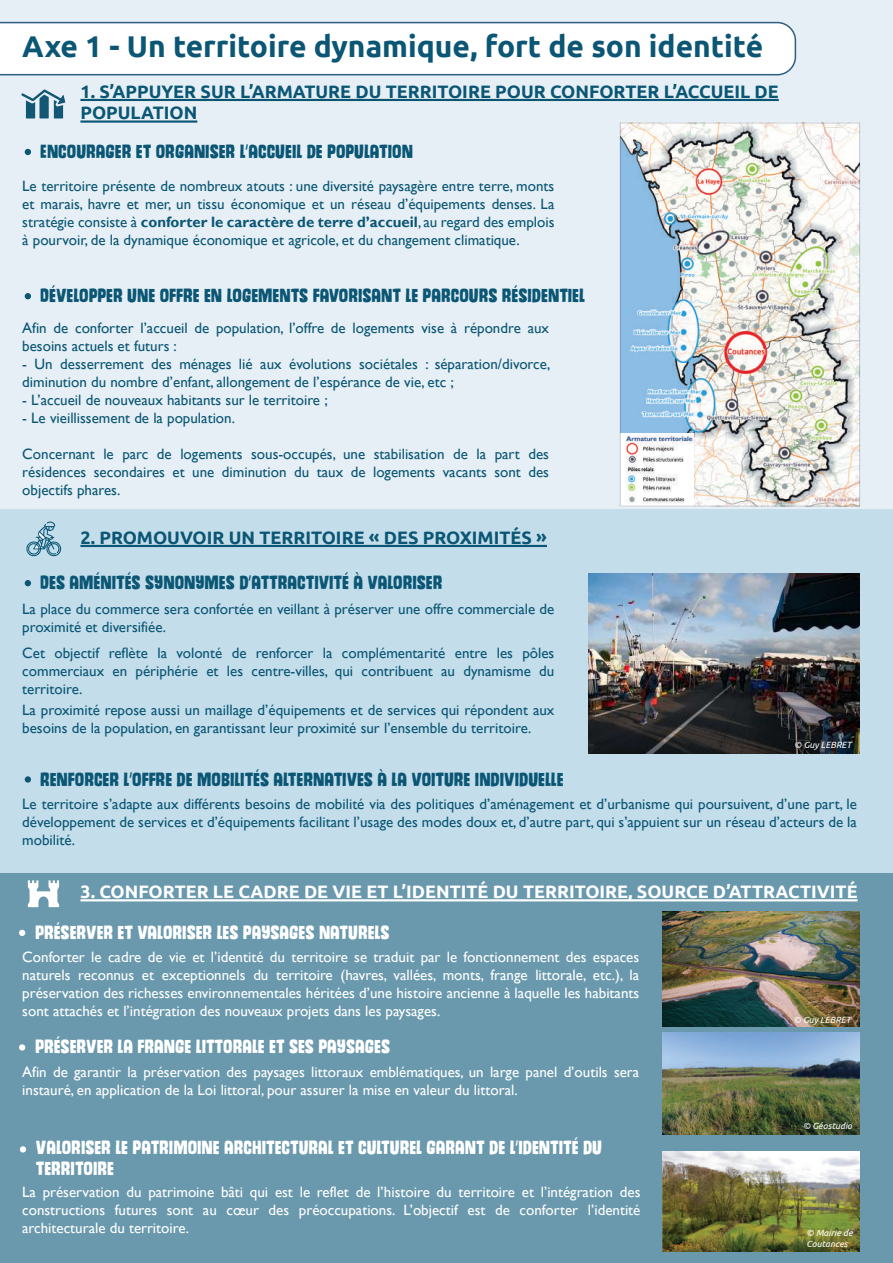
<style>
.page{position:relative;width:893px;height:1263px;background:#fff}
.page>*{position:absolute;margin:0;border:0;box-sizing:border-box;transform-origin:0 0}
.t1{font:700 30px "Ubuntu";color:#0a5674}
.t2{font:18px "Dizzy Edge DEMO";color:#0a5674}
.t3{font:18px/21.6px "Dizzy Edge DEMO";color:#fff}
.t4{font:700 18px/21.6px "Ubuntu";color:#0a5674}
.t5{font:700 18px "Ubuntu";color:#fff}
.t6{font:15px/18px "Gill Sans";color:#0a5674;text-align:justify}
.t7{font:15px/18px "Gill Sans";color:#fff;text-align:justify}
.t8{font:italic 9px/10.8px "Ubuntu";color:#fff}
.s1{font-weight:700}
</style>
<div class="page">
<div style="left:0;top:497px;width:893px;height:376px;background:#c3ddea"></div>
<div style="left:0;top:0;width:893px;height:508px;background:#e6eff5"></div>
<div style="left:0;top:873px;width:893px;height:390px;background:#6a99ae"></div>
<img style="left:622px;top:124px;width:236px;height:381px">
<img style="left:622px;top:433px;width:72px;height:72px">
<hr style="left:80px;top:99px;width:699px;height:2px;background:#0a5674">
<hr style="left:80px;top:120px;width:117px;height:3px;background:#0a5674">
<svg style="left:0;top:22px;width:796px;height:53px;background:#f5f7f9"></svg>
<hr style="left:80px;top:545px;width:467px;height:2px;background:#0a5674">
<hr style="left:80px;top:899px;width:777px;height:2px;background:#fff">
<svg style="left:25px;top:149px;width:6px;height:6px"></svg>
<svg style="left:25px;top:293px;width:6px;height:6px"></svg>
<svg style="left:25px;top:580px;width:6px;height:6px"></svg>
<div style="left:25px;top:776px;width:6px;height:7px;background:#0a5674;border-radius:50%"></div>
<svg style="left:19px;top:930px;width:6px;height:6px"></svg>
<svg style="left:19px;top:1044px;width:6px;height:6px"></svg>
<svg style="left:20px;top:1146px;width:6px;height:6px"></svg>
<svg style="left:21px;top:89px;width:44px;height:29px"></svg>
<svg style="left:28px;top:880px;width:31px;height:27px"></svg>
<svg style="left:26px;top:521px;width:35px;height:36px"></svg>
<img style="left:663px;top:1152px;width:196px;height:100px">
<img style="left:663px;top:1032px;width:196px;height:102px">
<img style="left:663px;top:911px;width:197px;height:115px">
<img style="left:589px;top:573px;width:271px;height:181px">
<h1 class="t1" style="left:22px;top:28px;width:742px">Axe 1 - Un territoire dynamique, fort de son identité</h1>
<p class="t4" style="left:80px;top:80px;width:700px">1. S’APPUYER SUR L’ARMATURE DU TERRITOIRE POUR CONFORTER L’ACCUEIL DE<br>POPULATION</p>
<p class="t2" style="left:40px;top:141px;width:374px">ENCOURAGER ET ORGANISER L’ACCUEIL DE POPULATION</p>
<p class="t6" style="left:22px;top:177px;width:534px">Le territoire présente de nombreux atouts : une diversité paysagère entre terre, monts et marais, havre et mer, un tissu économique et un réseau d’équipements denses. La stratégie consiste à <span class="s1">conforter le caractère de terre d’accueil</span>, au regard des emplois à pourvoir, de la dynamique économique et agricole, et du changement climatique.</p>
<p class="t2" style="left:40px;top:285px;width:546px">DÉVELOPPER UNE OFFRE EN LOGEMENTS FAVORISANT LE PARCOURS RÉSIDENTIEL</p>
<p class="t6" style="left:22px;top:320px;width:528px">Afin de conforter l’accueil de population, l’offre de logements vise à répondre aux besoins actuels et futurs :</p>
<p class="t6" style="left:22px;top:356px;width:530px">- Un desserrement des ménages lié aux évolutions sociétales : séparation/divorce, diminution du nombre d’enfant, allongement de l’espérance de vie, etc ;</p>
<p class="t6" style="left:22px;top:392px;width:307px">- L’accueil de nouveaux habitants sur le territoire ;</p>
<p class="t6" style="left:22px;top:410px;width:214px">- Le vieillissement de la population.</p>
<p class="t6" style="left:22px;top:446px;width:528px">Concernant le parc de logements sous-occupés, une stabilisation de la part des résidences secondaires et une diminution du taux de logements vacants sont des objectifs phares.</p>
<p class="t4" style="left:80px;top:526px;width:468px">2. PROMOUVOIR UN TERRITOIRE « DES PROXIMITÉS »</p>
<p class="t2" style="left:40px;top:571px;width:404px">DES AMÉNITÉS SYNONYMES D’ATTRACTIVITÉ À VALORISER</p>
<p class="t6" style="left:22px;top:600px;width:534px">La place du commerce sera confortée en veillant à préserver une offre commerciale de proximité et diversifiée.</p>
<p class="t6" style="left:22px;top:644px;width:534px">Cet objectif reflète la volonté de renforcer la complémentarité entre les pôles commerciaux en périphérie et les centre-villes, qui contribuent au dynamisme du territoire.</p>
<p class="t6" style="left:22px;top:701px;width:534px">La proximité repose aussi un maillage d’équipements et de services qui répondent aux besoins de la population, en garantissant leur proximité sur l’ensemble du territoire.</p>
<p class="t2" style="left:40px;top:768px;width:525px">RENFORCER L’OFFRE DE MOBILITÉS ALTERNATIVES À LA VOITURE INDIVIDUELLE</p>
<p class="t8" style="left:794px;top:739px;width:59px">© Guy LEBRET</p>
<p class="t6" style="left:22px;top:795px;width:836px">Le territoire s’adapte aux différents besoins de mobilité via des politiques d’aménagement et d’urbanisme qui poursuivent, d’une part, le développement de services et d’équipements facilitant l’usage des modes doux et, d’autre part, qui s’appuient sur un réseau d’acteurs de la mobilité.</p>
<p class="t5" style="left:80px;top:881px;width:779px">3. CONFORTER LE CADRE DE VIE ET L’IDENTITÉ DU TERRITOIRE, SOURCE D’ATTRACTIVITÉ</p>
<p class="t3" style="left:35px;top:921px;width:356px">PRÉSERVER ET VALORISER LES PAYSAGES NATURELS</p>
<p class="t7" style="left:22px;top:948px;width:618px">Conforter le cadre de vie et l’identité du territoire se traduit par le fonctionnement des espaces naturels reconnus et exceptionnels du territoire (havres, vallées, monts, frange littorale, etc.), la préservation des richesses environnementales héritées d’une histoire ancienne à laquelle les habitants sont attachés et l’intégration des nouveaux projets dans les paysages.</p>
<p class="t3" style="left:35px;top:1036px;width:357px">PRÉSERVER LA FRANGE LITTORALE ET SES PAYSAGES</p>
<p class="t7" style="left:22px;top:1063px;width:618px">Afin de garantir la préservation des paysages littoraux emblématiques, un large panel d’outils sera instauré, en application de la Loi littoral, pour assurer la mise en valeur du littoral.</p>
<p class="t3" style="left:36px;top:1136px;width:568px">VALORISER LE PATRIMOINE ARCHITECTURAL ET CULTUREL GARANT DE L’IDENTITÉ DU<br>TERRITOIRE</p>
<p class="t7" style="left:22px;top:1183px;width:620px">La préservation du patrimoine bâti qui est le reflet de l’histoire du territoire et l’intégration des constructions futures sont au cœur des préoccupations. L’objectif est de conforter l’identité architecturale du territoire.</p>
<p class="t8" style="left:794px;top:1014px;width:59px">© Guy LEBRET</p>
<p class="t8" style="left:803px;top:1120px;width:51px">© Géostudio</p>
<p class="t8" style="left:807px;top:1227px;width:48px">© Mairie de<br>Coutances</p>
</div>
